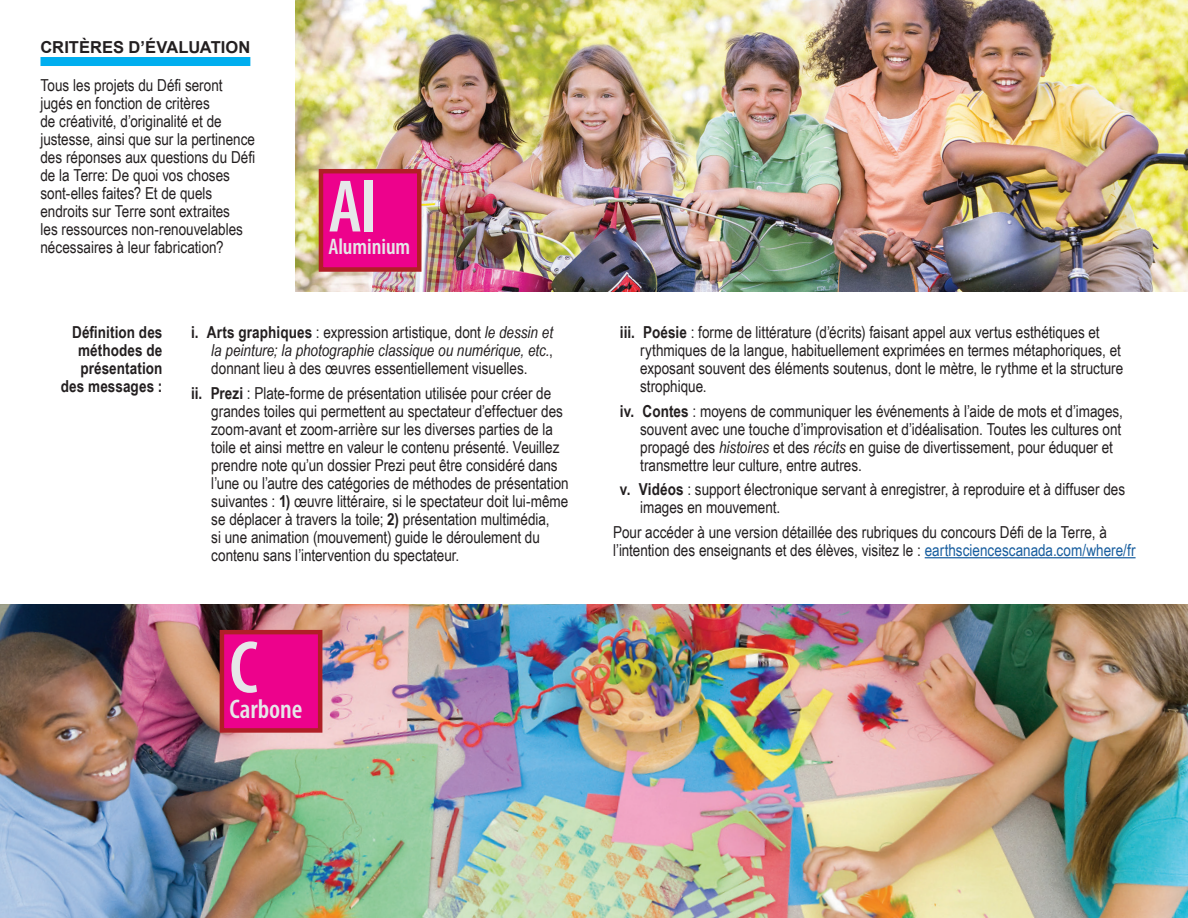
<style>
.page{position:relative;width:1188px;height:918px;background:#fff}
.page>*{position:absolute;margin:0;border:0;box-sizing:border-box;transform-origin:0 0}
.t1{font:600 condensed 75px "Myriad Pro";color:#e6e7e9}
.t2{font:600 condensed 27px "Myriad Pro";color:#e6e7e9}
.t3{font:600 condensed 22.5px "Myriad Pro";letter-spacing:-.005em;color:#e6e7e9}
.t4{font:16.5px/18px "Arial Narrow";color:#231f20}
.t5{font:700 16.5px/18px "Arial Narrow";letter-spacing:.005em;color:#231f20;text-align:right}
.t6{font:700 16.5px "Arial";color:#231f20}
.s1{font-weight:700}
.s2{font-style:italic}
.s3{color:#175d9e}
</style>
<div class="page">
<div style="left:40px;top:57px;width:210px;height:9px;background:#00aeef"></div>
<img style="left:0;top:605px;width:1188px;height:313px">
<hr style="left:925px;top:557px;width:211px;height:1px;background:#175d9e">
<img style="left:296px;top:0;width:892px;height:292px">
<div style="left:220px;top:630px;width:102px;height:103px;background:#ed028c;border:4px solid #b01f26"></div>
<div style="left:319px;top:169px;width:103px;height:103px;background:#ed028c;border:4px solid #b01f26"></div>
<p class="t6" style="left:40px;top:35px;width:211px">CRITÈRES D’ÉVALUATION</p>
<p class="t4" style="left:40px;top:75px;width:216px">Tous les projets du Défi seront jugés en fonction de critères<br>de créativité, d’originalité et de justesse, ainsi que sur la pertinence des réponses aux questions du Défi de la Terre: De quoi vos choses sont-elles faites? Et de quels endroits sur Terre sont extraites<br>les ressources non-renouvelables nécessaires à leur fabrication?</p>
<h1 class="t1" style="left:328px;top:166px;width:50px">Al</h1>
<h3 class="t3" style="left:328px;top:234px;width:83px">Aluminium</h3>
<p class="t5" style="left:61px;top:322px;width:103px">Définition des méthodes de présentation des messages :</p>
<p class="t4" style="left:211px;top:322px;width:343px;text-align:justify;text-indent:-20px"><span class="s1">i. Arts graphiques</span> : expression artistique, dont <span class="s2">le dessin et la peinture; la photographie classique ou numérique, etc.</span>, donnant lieu à des œuvres essentiellement visuelles.</p>
<p class="t4" style="left:211px;top:383px;width:359px;text-indent:-20px"><span class="s1">ii. Prezi</span> : Plate-forme de présentation utilisée pour créer de grandes toiles qui permettent au spectateur d’effectuer des zoom-avant et zoom-arrière sur les diverses parties de la toile et ainsi mettre en valeur le contenu présenté. Veuillez prendre note qu’un dossier Prezi peut être considéré dans l’une ou l’autre des catégories de méthodes de présentation suivantes : <span class="s1">1)</span> œuvre littéraire, si le spectateur doit lui-même se déplacer à travers la toile; <span class="s1">2)</span> présentation multimédia,<br>si une animation (mouvement) guide le déroulement du contenu sans l’intervention du spectateur.</p>
<h1 class="t1" style="left:229px;top:627px;width:30px">C</h1>
<h2 class="t2" style="left:229px;top:695px;width:75px">Carbone</h2>
<p class="t4" style="left:640px;top:322px;width:485px;text-indent:-20px"><span class="s1">iii. Poésie</span> : forme de littérature (d’écrits) faisant appel aux vertus esthétiques et rythmiques de la langue, habituellement exprimées en termes métaphoriques, et exposant souvent des éléments soutenus, dont le mètre, le rythme et la structure strophique.</p>
<p class="t4" style="left:640px;top:401px;width:484px;text-indent:-20px"><span class="s1">iv. Contes</span> : moyens de communiquer les événements à l’aide de mots et d’images, souvent avec une touche d’improvisation et d’idéalisation. Toutes les cultures ont propagé des <span class="s2">histoires</span> et des <span class="s2">récits</span> en guise de divertissement, pour éduquer et transmettre leur culture, entre autres.</p>
<p class="t4" style="left:640px;top:480px;width:486px;text-indent:-20px"><span class="s1">v. Vidéos</span> : support électronique servant à enregistrer, à reproduire et à diffuser des images en mouvement.</p>
<p class="t4" style="left:613px;top:523px;width:524px">Pour accéder à une version détaillée des rubriques du concours Défi de la Terre, à l’intention des enseignants et des élèves, visitez le : <span class="s3">earthsciencescanada.com/where/fr</span></p>
</div>
